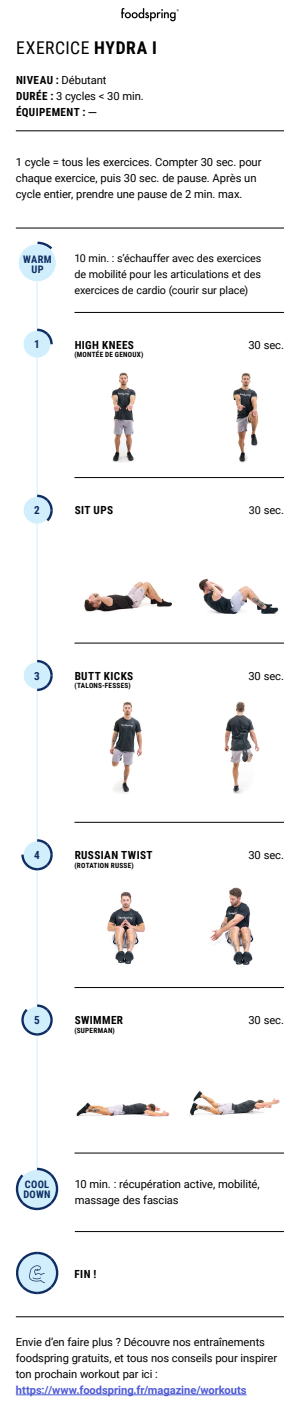
<style>
.page{position:relative;width:300px;height:1421px;background:#fff}
.page>*{position:absolute;margin:0;border:0;box-sizing:border-box;transform-origin:0 0}
.t1{font:17.6px "Roboto Condensed";letter-spacing:.025em;color:#000}
.t2{font:11.2px/16px "Roboto";letter-spacing:-.01em;color:#000}
.t3{font:700 11.2px "Roboto Condensed";letter-spacing:.035em;color:#000}
.t4{font:700 11.2px "Roboto";letter-spacing:-.005em;color:#4f5cd6}
.t5{font:700 11.2px "Roboto Condensed";color:#0d2d63}
.t6{font:10.8px/16px "Roboto";letter-spacing:-.01em;color:#000;text-align:justify}
.t7{font:700 10.4px/9.6px "Roboto Condensed";letter-spacing:.035em;color:#0d2d63;text-align:center}
.t8{font:700 7.2px "Roboto Condensed";letter-spacing:.035em;color:#000}
.s1{font-weight:700}
.s2{font-family:"Roboto Condensed";font-weight:700}
.s3{font-size:10.8px}
</style>
<div class="page">
<img style="left:224px;top:702px;width:36px;height:92px">
<img style="left:109px;top:702px;width:33px;height:92px">
<hr style="left:74px;top:643px;width:210px;height:1px;background:#000">
<img style="left:84px;top:581px;width:88px;height:31px">
<img style="left:198px;top:578px;width:81px;height:36px">
<hr style="left:74px;top:477px;width:210px;height:1px;background:#000">
<img style="left:233px;top:373px;width:26px;height:90px">
<img style="left:111px;top:372px;width:25px;height:91px">
<hr style="left:74px;top:312px;width:210px;height:1px;background:#000">
<hr style="left:37px;top:278px;width:1px;height:932px;background:#d1eefc">
<div style="left:24px;top:662px;width:27px;height:27px;background:#d1eefc;border-radius:50%"></div>
<div style="left:24px;top:497px;width:26px;height:27px;background:#d1eefc;border-radius:50%"></div>
<div style="left:24px;top:331px;width:26px;height:27px;background:#d1eefc;border-radius:50%"></div>
<div style="left:18px;top:244px;width:38px;height:38px;background:#d1eefc;border-radius:50%"></div>
<div style="left:18px;top:244px;width:38px;height:38px;border:1px solid #fff;border-radius:50%"></div>
<svg style="left:36px;top:327px;width:17px;height:19px"></svg>
<svg style="left:35px;top:241px;width:17px;height:11px"></svg>
<svg style="left:35px;top:493px;width:18px;height:31px"></svg>
<svg style="left:36px;top:659px;width:17px;height:33px"></svg>
<hr style="left:16px;top:228px;width:268px;height:1px;background:#000">
<hr style="left:16px;top:130px;width:268px;height:1px;background:#000">
<svg style="left:121px;top:8px;width:58px;height:13px"></svg>
<img style="left:210px;top:887px;width:44px;height:78px">
<img style="left:107px;top:892px;width:38px;height:73px">
<hr style="left:74px;top:822px;width:210px;height:1px;background:#000">
<svg style="left:21px;top:838px;width:32px;height:34px"></svg>
<hr style="left:16px;top:1394px;width:231px;height:1px;background:#4f5cd6">
<hr style="left:16px;top:1316px;width:268px;height:1px;background:#000">
<hr style="left:75px;top:1231px;width:209px;height:1px;background:#000">
<hr style="left:74px;top:1152px;width:210px;height:1px;background:#000">
<img style="left:190px;top:1091px;width:90px;height:25px">
<img style="left:76px;top:1102px;width:94px;height:15px">
<hr style="left:74px;top:987px;width:210px;height:1px;background:#000">
<svg style="left:15px;top:1166px;width:44px;height:45px"></svg>
<svg style="left:16px;top:1251px;width:43px;height:44px"></svg>
<svg style="left:21px;top:1003px;width:32px;height:34px"></svg>
<h1 class="t1" style="left:16px;top:35px;width:142px">EXERCICE <span class="s1">HYDRA I</span></h1>
<p class="t2" style="left:16px;top:71px;width:129px"><span class="s2">NIVEAU :</span> Débutant<br><span class="s2">DURÉE :</span> 3 cycles &lt; 30 min.</p>
<p class="t3" style="left:16px;top:104px;width:71px">ÉQUIPEMENT :</p>
<p class="t2" style="left:16px;top:154px;width:247px">1 cycle = tous les exercices. Compter 30 sec. pour chaque exercice, puis 30 sec. de pause. Après un cycle entier, prendre une pause de 2 min. max.</p>
<p class="t7" style="left:23px;top:254px;width:30px">WARM<br>UP</p>
<p class="t5" style="left:34px;top:336px;width:7px">1</p>
<p class="t6" style="left:74px;top:249px;width:189px">10 min. : s’échauffer avec des exercices de mobilité pour les articulations et des exercices de cardio (courir sur place)</p>
<p class="t3" style="left:75px;top:337px;width:61px">HIGH KNEES</p>
<p class="t8" style="left:74px;top:350px;width:70px">(MONTÉE DE GENOUX)</p>
<p class="t2" style="left:248px;top:336px;width:37px">30 sec.</p>
<p class="t5" style="left:34px;top:503px;width:7px">2</p>
<p class="t3" style="left:75px;top:502px;width:40px">SIT UPS</p>
<p class="t2" style="left:249px;top:502px;width:37px"><span class="s3">30</span> sec.</p>
<p class="t5" style="left:34px;top:668px;width:7px">3</p>
<p class="t3" style="left:75px;top:668px;width:60px">BUTT KICKS</p>
<p class="t8" style="left:74px;top:681px;width:58px">(TALONS-FESSES)</p>
<p class="t2" style="left:248px;top:667px;width:37px">30 sec.</p>
<p class="t5" style="left:34px;top:847px;width:7px">4</p>
<p class="t2" style="left:248px;top:846px;width:37px">30 sec.</p>
<p class="t3" style="left:75px;top:847px;width:79px">RUSSIAN TWIST</p>
<p class="t8" style="left:74px;top:860px;width:61px">(ROTATION RUSSE)</p>
<p class="t5" style="left:34px;top:1012px;width:7px">5</p>
<p class="t3" style="left:75px;top:1012px;width:50px">SWIMMER</p>
<p class="t8" style="left:74px;top:1025px;width:42px">(SUPERMAN)</p>
<p class="t2" style="left:248px;top:1012px;width:37px">30 sec.</p>
<p class="t7" style="left:23px;top:1179px;width:29px;text-align:left">COOL<br>DOWN</p>
<p class="t2" style="left:75px;top:1175px;width:186px">10 min. : récupération active, mobilité, massage des fascias</p>
<p class="t3" style="left:75px;top:1266px;width:23px">FIN !</p>
<p class="t2" style="left:16px;top:1333px;width:263px">Envie d’en faire plus ? Découvre nos entraînements foodspring gratuits, et tous nos conseils pour inspirer ton prochain workout par ici :</p>
<p class="t4" style="left:16px;top:1382px;width:232px">https://www.foodspring.fr/magazine/workouts</p>
</div>
